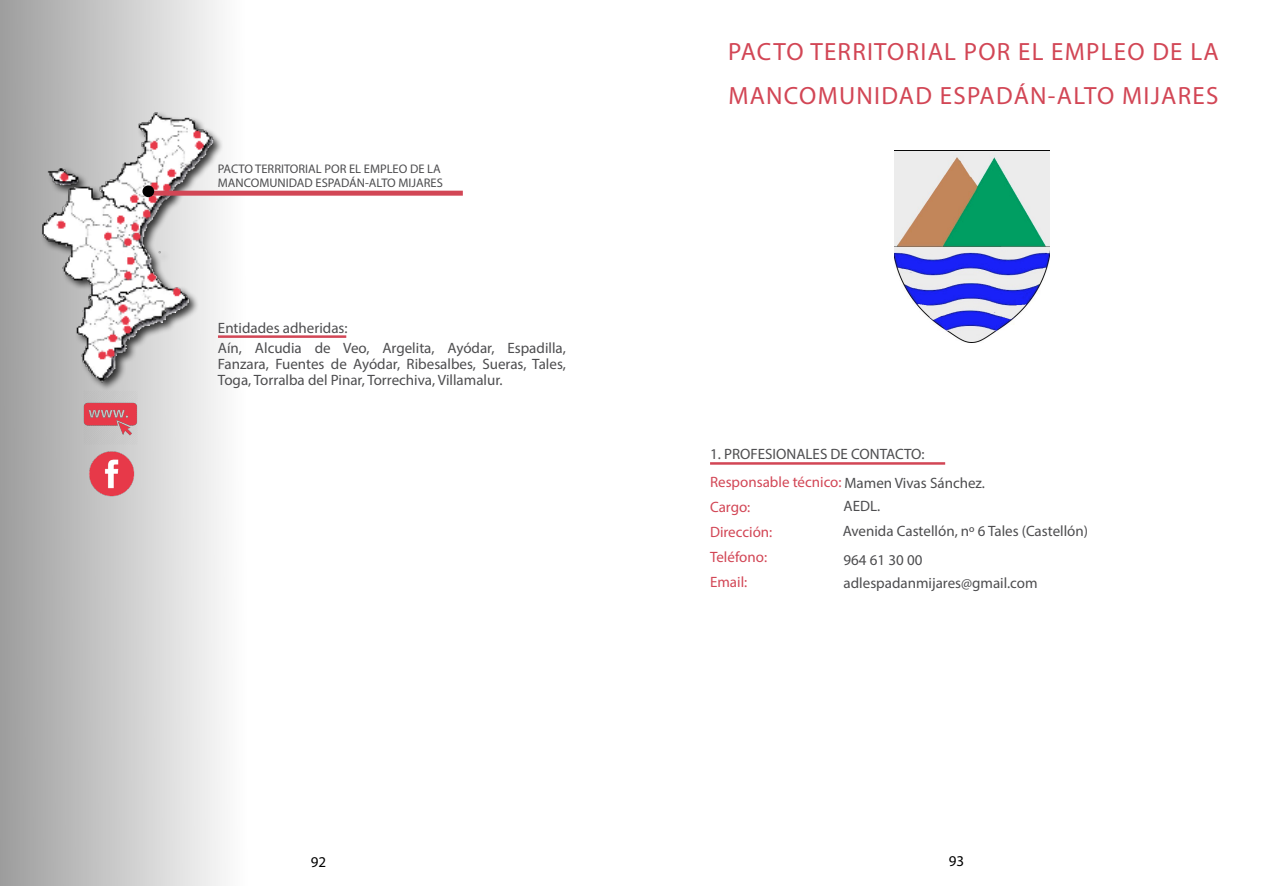
<style>
.page{position:relative;width:1276px;height:886px;background:#fff}
.page>*{position:absolute;margin:0;border:0;box-sizing:border-box;transform-origin:0 0}
.t1{font:25px/43.8px "Myriad Pro";letter-spacing:.05em;color:#d24655}
.t2{font:15px/19.9px "Myriad Pro";color:#4d4d4f}
.t3{font:15px/25px "Myriad Pro";color:#d24655}
.t4{font:15px "Myriad Pro";color:#000}
.t5{font:12.5px/13.8px "Myriad Pro";color:#4d4d4f}
.s1{color:#d24655}
</style>
<div class="page">
<div style="left:0;top:0;width:282px;height:886px;background:linear-gradient(to right,#9e9e9e,#fff)"></div>
<div style="left:40px;top:110px;width:183px;height:282px;background:#000;opacity:.75"></div>
<img style="left:39px;top:109px;width:179px;height:276px">
<div style="left:149px;top:191px;width:314px;height:5px;background:#d24655"></div>
<div style="left:142px;top:185px;width:12px;height:12px;background:#000;border-radius:50%"></div>
<hr style="left:218px;top:335px;width:128px;height:3px;background:#d24655">
<img style="left:83px;top:390px;width:54px;height:54px">
<img style="left:89px;top:450px;width:46px;height:46px">
<img style="left:894px;top:150px;width:155px;height:192px">
<hr style="left:710px;top:462px;width:235px;height:3px;background:#d24655">
<p class="t5" style="left:218px;top:161px;width:226px">PACTO TERRITORIAL POR EL EMPLEO DE LA<br>MANCOMUNIDAD ESPADÁN-ALTO MIJARES</p>
<p class="t2" style="left:218px;top:318px;width:349px">Entidades adheridas:<br>Aín, Alcudia de Veo, Argelita, Ayódar, Espadilla,</p>
<p class="t2" style="left:218px;top:356px;width:349px;line-height:16.2px">Fanzara, Fuentes de Ayódar, Ribesalbes, Sueras, Tales,<br>Toga, Torralba del Pinar, Torrechiva, Villamalur.</p>
<h1 class="t1" style="left:728px;top:30px;width:492px">PACTO TERRITORIAL POR EL EMPLEO DE LA<br>MANCOMUNIDAD ESPADÁN-ALTO MIJARES</h1>
<p class="t2" style="left:710px;top:440px;width:276px;line-height:27.6px">1. PROFESIONALES DE CONTACTO:<br><span class="s1">Responsable técnico:</span> Mamen Vivas Sánchez.</p>
<p class="t3" style="left:710px;top:494px;width:64px">Cargo:<br>Dirección:<br>Teléfono:<br>Email:</p>
<p class="t2" style="left:842px;top:493px;width:247px;line-height:25.2px">AEDL.<br>Avenida Castellón, nº 6 Tales (Castellón)</p>
<p class="t2" style="left:843px;top:549px;width:196px;line-height:22.5px">964 61 30 00 adlespadanmijares@gmail.com</p>
<p class="t4" style="left:311px;top:853px;width:17px">92</p>
<p class="t4" style="left:948px;top:852px;width:17px">93</p>
</div>
